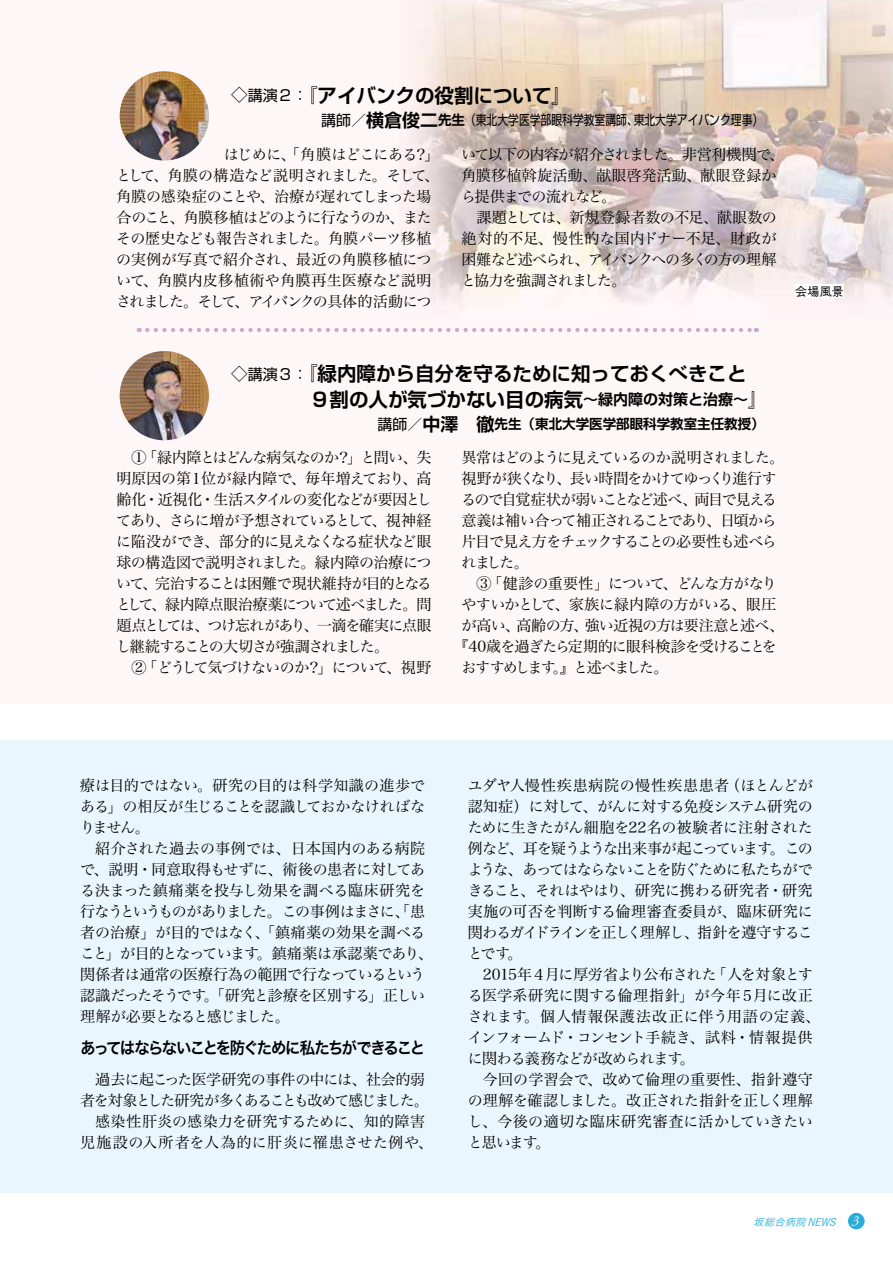
<style>
.page{position:relative;width:893px;height:1263px;background:#fff}
.page>*{position:absolute;margin:0;border:0;box-sizing:border-box;transform-origin:0 0}
.t1{font:700 19.5px/25.5px "Shin Go Pro De";color:#000}
.t2{font:16.5px "Hira Kaku Pro W6";letter-spacing:-.105em;color:#000;scale:.93 1}
.t3{font:15px/21px "Hira Min Pro W3";letter-spacing:-.04em;color:#000;text-align:justify}
.t4{font:15px/21px "Hira Min Pro W3";letter-spacing:-.02em;color:#000}
.t5{font:15px/21px "Hira Min Pro W3";letter-spacing:-.075em;color:#000}
.t6{font:15px "Hira Min Pro W3";letter-spacing:-.06em;color:#000}
.t7{font:15px "Hira Min Pro W3";letter-spacing:-.11em;color:#000}
.t8{font:13.5px "Shin Go Pro";color:#000;scale:.8 1}
.t9{font:700 13.5px "Shin Go Pro De";color:#000}
.t10{font:500 12px "Gothic BBB Pro";color:#000}
.t11{font:italic 10.5px "Koburina Go Std W3";color:#2badd7}
.s1{font-family:"Shin Go Pro";font-weight:400;font-size:16.5px}
.s2{font-family:"Shin Go Pro";font-weight:400;font-size:15px}
.s3{font-size:15px}
.s4{font-family:"Shin Go Pro De";font-weight:700;font-size:18px}
.s5{font-family:"Shin Go Pro De";font-weight:700}
.s6{font-size:18px}
.s7{font-family:"Adobe Garamond Pro";font-size:13.5px;color:#fff}
</style>
<div class="page">
<div style="left:0;top:740px;width:893px;height:453px;background:#eaf6fd"></div>
<img style="left:400px;top:0;width:493px;height:319px">
<div style="left:848px;top:1213px;width:17px;height:16px;background:#2badd7;border-radius:50%"></div>
<div style="left:795px;top:284px;width:49px;height:14px;background:#fff"></div>
<svg style="left:147px;top:328px;width:610px;height:4px"></svg>
<img style="left:120px;top:71px;width:89px;height:90px;border-radius:45px">
<img style="left:120px;top:351px;width:89px;height:89px;border-radius:45px">
<h1 class="t1" style="left:231px;top:80px;width:341px"><span class="s1">◇</span><span class="s2">講演２：</span>『アイバンクの役割について』</h1>
<p class="t8" style="left:321px;top:109px;width:554px"><span class="s3">講師／</span><span class="s4">横倉俊二</span><span class="s5">先生</span>（東北大学医学部眼科学教室講師、東北大学アイバンク理事）</p>
<p class="t3" style="left:116px;top:143px;width:325px;text-align:left;text-indent:108px">はじめに、「角膜はどこにある？」として、角膜の構造など説明されました。そして、角膜の感染症のことや、治療が遅れてしまった場合のこと、角膜移植はどのように行なうのか、またその歴史なども報告されました。角膜パーツ移植の実例が写真で紹介され、最近の角膜移植について、角膜内皮移植術や角膜再生医療など説明されました。そして、アイバンクの具体的活動につ</p>
<p class="t3" style="left:461px;top:143px;width:325px;text-align:left">いて以下の内容が紹介されました。非営利機関で、角膜移植斡旋活動、献眼啓発活動、献眼登録から提供までの流れなど。</p>
<p class="t3" style="left:461px;top:206px;width:317px;text-indent:15px">課題としては、新規登録者数の不足、献眼数の絶対的不足、慢性的な国内ドナー不足、財政が困難など述べられ、アイバンクへの多くの方の理解と協力を強調されました。</p>
<p class="t10" style="left:795px;top:282px;width:50px">会場風景</p>
<h1 class="t1" style="left:310px;top:359px;width:459px;text-indent:-79px"><span class="s1">◇</span><span class="s2">講演３：</span>『緑内障から自分を守るために知っておくべきこと<br>９割の人が気づかない目の病気<span class="s3">～緑内障の対策と治療～</span>』</h1>
<p class="t9" style="left:378px;top:413px;width:388px"><span class="s2">講師／</span><span class="s6">中澤　徹</span>先生（東北大学医学部眼科学教室主任教授）</p>
<p class="t3" style="left:116px;top:445px;width:317px;text-indent:15px">①「緑内障とはどんな病気なのか？」と問い、失明原因の第１位が緑内障で、毎年増えており、高齢化・近視化・生活スタイルの変化などが要因としてあり、さらに増が予想されているとして、視神経に陥没ができ、部分的に見えなくなる症状など眼球の構造図で説明されました。緑内障の治療について、完治することは困難で現状維持が目的となるとして、緑内障点眼治療薬について述べました。問題点としては、つけ忘れがあり、一滴を確実に点眼し継続することの大切さが強調されました。</p>
<p class="t6" style="left:131px;top:654px;width:302px">②「どうして気づけないのか？」について、視野</p>
<p class="t5" style="left:461px;top:445px;width:325px">異常はどのように見えているのか説明されました。視野が狭くなり、長い時間をかけてゆっくり進行するので自覚症状が弱いことなど述べ、両目で見える意義は補い合って補正されることであり、日頃から片目で見え方をチェックすることの必要性も述べられました。</p>
<p class="t3" style="left:476px;top:571px;width:302px">③「健診の重要性」について、どんな方がなり</p>
<p class="t4" style="left:461px;top:592px;width:317px">やすいかとして、家族に緑内障の方がいる、眼圧</p>
<p class="t3" style="left:461px;top:613px;width:324px">が高い、高齢の方、強い近視の方は要注意と述べ、</p>
<p class="t6" style="left:454px;top:633px;width:324px">『40歳を過ぎたら定期的に眼科検診を受けることを</p>
<p class="t7" style="left:461px;top:654px;width:209px">おすすめします。』と述べました。</p>
<p class="t3" style="left:80px;top:773px;width:347px">療は目的ではない。研究の目的は科学知識の進歩である」の相反が生じることを認識しておかなければなりません。</p>
<p class="t3" style="left:80px;top:836px;width:354px;text-align:left;text-indent:15px">紹介された過去の事例では、日本国内のある病院で、説明・同意取得もせずに、術後の患者に対してある決まった鎮痛薬を投与し効果を調べる臨床研究を行なうというものがありました。この事例はまさに、「患者の治療」が目的ではなく、「鎮痛薬の効果を調べること」が目的となっています。鎮痛薬は承認薬であり、関係者は通常の医療行為の範囲で行なっているという認識だったそうです。「研究と診療を区別する」正しい理解が必要となると感じました。</p>
<p class="t2" style="left:80px;top:1033px;width:372px">あってはならないことを防ぐために私たちができること</p>
<p class="t3" style="left:80px;top:1067px;width:354px;text-align:center">過去に起こった医学研究の事件の中には、社会的弱<br>者を対象とした研究が多くあることも改めて感じました。感染性肝炎の感染力を研究するために、知的障害<br>児施設の入所者を人為的に肝炎に罹患させた例や、</p>
<p class="t3" style="left:468px;top:773px;width:347px">ユダヤ人慢性疾患病院の慢性疾患患者（ほとんどが認知症）に対して、がんに対する免疫システム研究のために生きたがん細胞を22名の被験者に注射された例など、耳を疑うような出来事が起こっています。このような、あってはならないことを防ぐために私たちができること、それはやはり、研究に携わる研究者・研究実施の可否を判断する倫理審査委員が、臨床研究に関わるガイドラインを正しく理解し、指針を遵守することです。</p>
<p class="t4" style="left:468px;top:962px;width:354px;text-indent:15px">2015年４月に厚労省より公布された「人を対象とする医学系研究に関する倫理指針」が今年５月に改正されます。個人情報保護法改正に伴う用語の定義、インフォームド・コンセント手続き、試料・情報提供に関わる義務などが改められます。</p>
<p class="t3" style="left:468px;top:1067px;width:347px;text-indent:15px">今回の学習会で、改めて倫理の重要性、指針遵守の理解を確認しました。改正された指針を正しく理解し、今後の適切な臨床研究審査に活かしていきたいと思います。</p>
<p class="t11" style="left:753px;top:1214px;width:107px">坂総合病院 NEWS <span class="s7">3</span></p>
</div>
